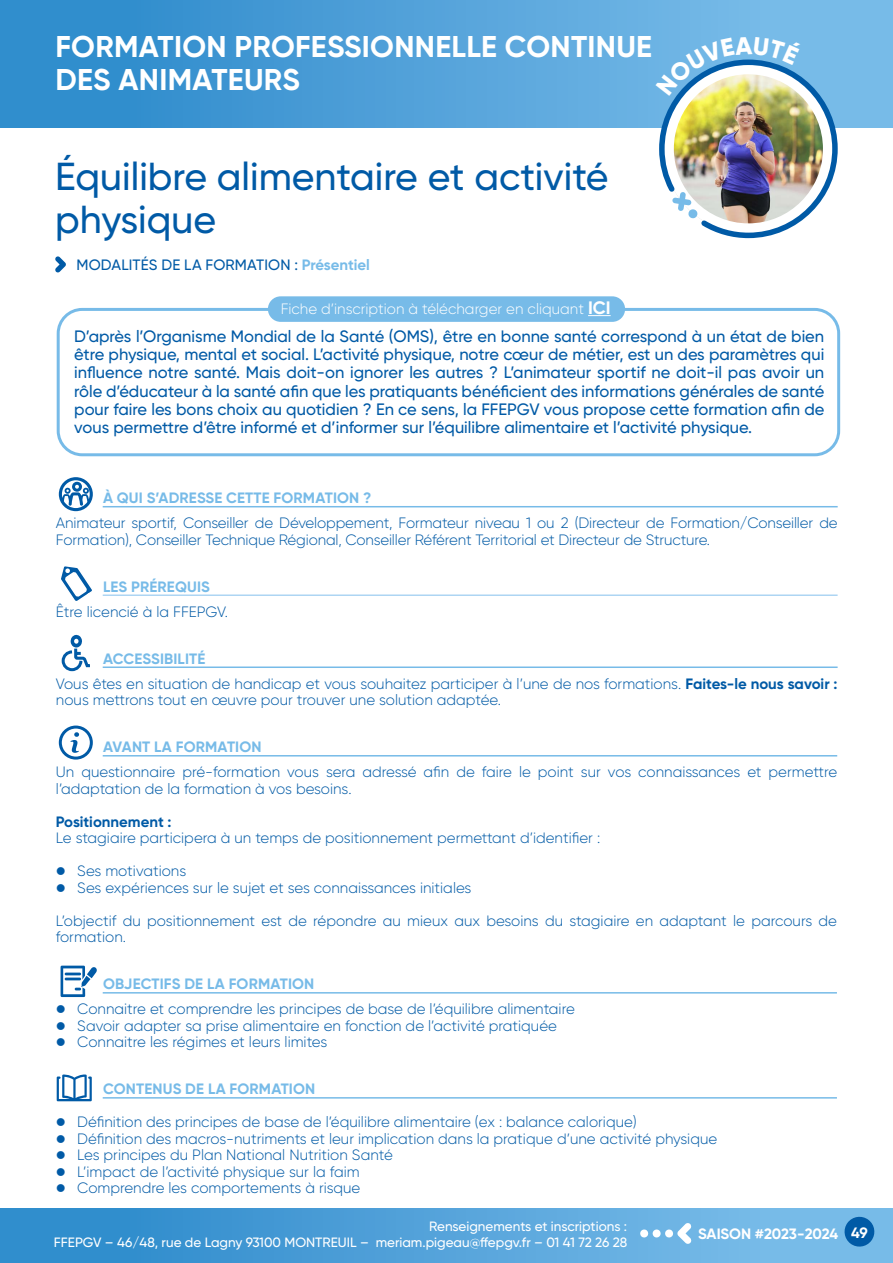
<style>
.page{position:relative;width:893px;height:1263px;background:#fff}
.page>*{position:absolute;margin:0;border:0;box-sizing:border-box;transform-origin:0 0}
.t1{font:500 39px/42.9px "Gilroy";color:#005aa6}
.t2{font:700 30px/33px "Gilroy";letter-spacing:.01em;color:#fff}
.t3{font:500 16.5px/18.1px "Gilroy";color:#005aa6;text-align:justify}
.t4{font:300 15px/16.5px "Gilroy";color:#005aa6}
.t5{font:700 15px "Gilroy";letter-spacing:.01em;color:#77bbe8}
.t6{font:300 15px "Gilroy";color:#fff}
.t7{font:500 15px "Gilroy";letter-spacing:.01em;color:#005aa6}
.t8{font:700 15px "Gilroy";letter-spacing:-.01em;color:#fff}
.t9{font:700 15px "Gilroy";color:#005aa6}
.t10{font:500 13.5px/16.2px "Gilroy";color:#fff;text-align:right}
.s1{font-weight:700;color:#77bbe8}
.s2{font-weight:700;font-size:18px}
.s3{font-weight:700}
</style>
<div class="page">
<div style="left:0;top:0;width:893px;height:128px;background:linear-gradient(to right,#2988ca,#81c0ec)"></div>
<svg style="left:662px;top:57px;width:178px;height:1152px"></svg>
<svg style="left:672px;top:192px;width:26px;height:27px"></svg>
<svg style="left:55px;top:256px;width:11px;height:17px"></svg>
<div style="left:57px;top:308px;width:783px;height:148px;border:3px solid #77bbe8;border-radius:24px"></div>
<div style="left:268px;top:296px;width:357px;height:26px;background:#77bbe8;border-radius:13px"></div>
<svg style="left:588px;top:315px;width:23px;height:1px"></svg>
<hr style="left:103px;top:506px;width:735px;height:1px;background:#77bbe8">
<svg style="left:59px;top:477px;width:34px;height:34px"></svg>
<hr style="left:103px;top:594px;width:735px;height:2px;background:#add5f3">
<svg style="left:61px;top:566px;width:31px;height:35px"></svg>
<hr style="left:103px;top:666px;width:735px;height:2px;background:#77bbe8">
<svg style="left:61px;top:635px;width:29px;height:37px"></svg>
<hr style="left:103px;top:755px;width:734px;height:1px;background:#77bbe8">
<div style="left:59px;top:725px;width:34px;height:34px;border:3px solid #005aa6;border-radius:50%"></div>
<svg style="left:70px;top:732px;width:9px;height:21px"></svg>
<hr style="left:103px;top:992px;width:734px;height:1px;background:#77bbe8">
<svg style="left:61px;top:966px;width:36px;height:31px"></svg>
<hr style="left:103px;top:1097px;width:734px;height:1px;background:#77bbe8">
<svg style="left:57px;top:1074px;width:35px;height:27px"></svg>
<div style="left:0;top:1209px;width:893px;height:54px;background:linear-gradient(to right,#2988ca,#81c0ec)"></div>
<svg style="left:843px;top:1215px;width:33px;height:33px"></svg>
<svg style="left:640px;top:1223px;width:51px;height:21px"></svg>
<svg style="left:656px;top:36px;width:145px;height:60px;background:#90c1d7"></svg>
<h2 class="t2" style="left:55px;top:30px;width:598px">FORMATION PROFESSIONNELLE CONTINUE<br>DES ANIMATEURS</h2>
<h1 class="t1" style="left:55px;top:154px;width:555px">Équilibre alimentaire et activité physique</h1>
<p class="t7" style="left:77px;top:256px;width:295px">MODALITÉS DE LA FORMATION : <span class="s1">Présentiel</span></p>
<p class="t6" style="left:281px;top:299px;width:331px">Fiche d’inscription à télécharger en cliquant <span class="s2">ICI</span></p>
<p class="t3" style="left:74px;top:327px;width:752px">D’après l’Organisme Mondial de la Santé (OMS), être en bonne santé correspond à un état de bien être physique, mental et social. L’activité physique, notre cœur de métier, est un des paramètres qui influence notre santé. Mais doit-on ignorer les autres ? L’animateur sportif ne doit-il pas avoir un rôle d’éducateur à la santé afin que les pratiquants bénéficient des informations générales de santé pour faire les bons choix au quotidien ? En ce sens, la FFEPGV vous propose cette formation afin de vous permettre d’être informé et d’informer sur l’équilibre alimentaire et l’activité physique.</p>
<p class="t5" style="left:103px;top:489px;width:270px">À QUI S’ADRESSE CETTE FORMATION ?</p>
<p class="t4" style="left:56px;top:515px;width:783px">Animateur sportif, Conseiller de Développement, Formateur niveau 1 ou 2 (Directeur de Formation/Conseiller de<br>Formation), Conseiller Technique Régional, Conseiller Référent Territorial et Directeur de Structure.</p>
<p class="t5" style="left:103px;top:577px;width:108px">LES PRÉREQUIS</p>
<p class="t4" style="left:56px;top:603px;width:174px">Être licencié à la FFEPGV.</p>
<p class="t4" style="left:56px;top:646px;width:783px;line-height:25px;text-indent:47px"><span class="s1">ACCESSIBILITÉ<br></span>Vous êtes en situation de handicap et vous souhaitez participer à l’une de nos formations. <span class="s3">Faites-le nous savoir :</span></p>
<p class="t4" style="left:56px;top:692px;width:446px">nous mettrons tout en œuvre pour trouver une solution adaptée.</p>
<p class="t5" style="left:103px;top:738px;width:160px">AVANT LA FORMATION</p>
<p class="t4" style="left:56px;top:764px;width:783px">Un questionnaire pré-formation vous sera adressé afin de faire le point sur vos connaissances et permettre l’adaptation de la formation à vos besoins.</p>
<p class="t9" style="left:56px;top:812px;width:117px">Positionnement :</p>
<p class="t4" style="left:77px;top:821px;width:524px;line-height:33px;text-indent:-21px">Le stagiaire participera à un temps de positionnement permettant d’identifier :<br>Ses motivations</p>
<p class="t4" style="left:77px;top:879px;width:396px">Ses expériences sur le sujet et ses connaissances initiales</p>
<p class="t4" style="left:56px;top:912px;width:783px">L’objectif du positionnement est de répondre au mieux aux besoins du stagiaire en adaptant le parcours de formation.</p>
<p class="t5" style="left:103px;top:975px;width:213px">OBJECTIFS DE LA FORMATION</p>
<p class="t4" style="left:77px;top:1001px;width:499px">Connaitre et comprendre les principes de base de l’équilibre alimentaire<br>Savoir adapter sa prise alimentaire en fonction de l’activité pratiquée<br>Connaitre les régimes et leurs limites</p>
<p class="t5" style="left:103px;top:1080px;width:214px">CONTENUS DE LA FORMATION</p>
<p class="t4" style="left:77px;top:1114px;width:642px">Définition des principes de base de l’équilibre alimentaire (ex : balance calorique)<br>Définition des macros-nutriments et leur implication dans la pratique d’une activité physique Les principes du Plan National Nutrition Santé<br>L’impact de l’activité physique sur la faim<br>Comprendre les comportements à risque</p>
<p class="t8" style="left:698px;top:1224px;width:171px">SAISON #2023-2024 49</p>
<p class="t10" style="left:54px;top:1218px;width:575px">Renseignements et inscriptions :<br>FFEPGV – 46/48, rue de Lagny 93100 MONTREUIL – meriam.pigeau@ffepgv.fr – 01 41 72 26 28</p>
</div>
